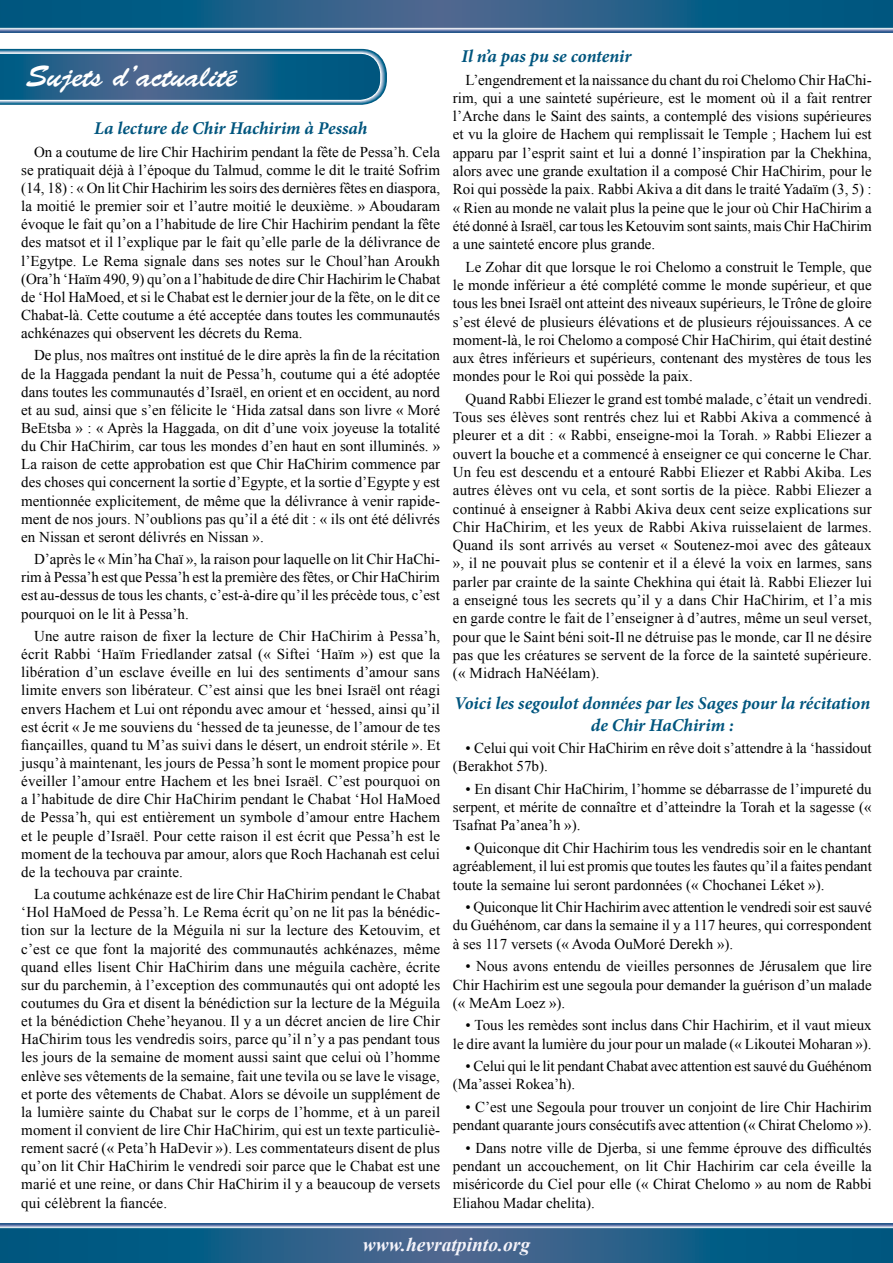
<style>
.page{position:relative;width:893px;height:1263px;background:#fff}
.page>*{position:absolute;margin:0;border:0;box-sizing:border-box;transform-origin:0 0}
.t1{font:30px "Brush Script Std";color:#fff}
.t2{font:italic 700 19.5px "Times New Roman";color:#f4f3fa}
.t3{font:italic 700 18px/21.9px "Minion Pro";color:#00557e;text-align:center}
.t4{font:15px/18.1px "Times New Roman";color:#000;text-align:justify}
</style>
<div class="page">
<svg style="left:0;top:0;width:893px;height:33px;background:#2b668e"></svg>
<svg style="left:0;top:1223px;width:893px;height:40px;background:#29658d"></svg>
<svg style="left:0;top:49px;width:387px;height:56px;background:#356e93"></svg>
<h1 class="t1" style="left:26px;top:59px;width:212px">Sujets d’actualité</h1>
<p class="t3" style="left:94px;top:117px;width:275px">La lecture de Chir Hachirim à Pessah</p>
<p class="t4" style="left:21px;top:142px;width:420px;text-indent:13px">On a coutume de lire Chir Hachirim pendant la fête de Pessa’h. Cela se pratiquait déjà à l’époque du Talmud, comme le dit le traité Sofrim (14, 18) : « On lit Chir Hachirim les soirs des dernières fêtes en diaspora, la moitié le premier soir et l’autre moitié le deuxième. » Aboudaram évoque le fait qu’on a l’habitude de lire Chir Hachirim pendant la fête des matsot et il l’explique par le fait qu’elle parle de la délivrance de l’Egytpe. Le Rema signale dans ses notes sur le Choul’han Aroukh (Ora’h ‘Haïm 490, 9) qu’on a l’habitude de dire Chir Hachirim le Chabat de ‘Hol HaMoed, et si le Chabat est le dernier jour de la fête, on le dit ce Chabat-là. Cette coutume a été acceptée dans toutes les communautés achkénazes qui observent les décrets du Rema.</p>
<p class="t4" style="left:21px;top:346px;width:420px;text-indent:13px">De plus, nos maîtres ont institué de le dire après la fin de la récitation de la Haggada pendant la nuit de Pessa’h, coutume qui a été adoptée dans toutes les communautés d’Israël, en orient et en occident, au nord et au sud, ainsi que s’en félicite le ‘Hida zatsal dans son livre « Moré BeEtsba » : « Après la Haggada, on dit d’une voix joyeuse la totalité du Chir HaChirim, car tous les mondes d’en haut en sont illuminés. » La raison de cette approbation est que Chir HaChirim commence par des choses qui concernent la sortie d’Egypte, et la sortie d’Egypte y est mentionnée explicitement, de même que la délivrance à venir rapide&shy;ment de nos jours. N’oublions pas qu’il a été dit : « ils ont été délivrés en Nissan et seront délivrés en Nissan ».</p>
<p class="t4" style="left:21px;top:550px;width:420px;text-indent:13px">D’après le « Min’ha Chaï », la raison pour laquelle on lit Chir HaChi&shy;rim à Pessa’h est que Pessa’h est la première des fêtes, or Chir HaChirim est au-dessus de tous les chants, c’est-à-dire qu’il les précède tous, c’est pourquoi on le lit à Pessa’h.</p>
<p class="t4" style="left:21px;top:627px;width:420px;text-indent:13px">Une autre raison de fixer la lecture de Chir HaChirim à Pessa’h, écrit Rabbi ‘Haïm Friedlander zatsal (« Siftei ‘Haïm ») est que la libération d’un esclave éveille en lui des sentiments d’amour sans limite envers son libérateur. C’est ainsi que les bnei Israël ont réagi envers Hachem et Lui ont répondu avec amour et ‘hessed, ainsi qu’il est écrit « Je me souviens du ‘hessed de ta jeunesse, de l’amour de tes fiançailles, quand tu M’as suivi dans le désert, un endroit stérile ». Et jusqu’à maintenant, les jours de Pessa’h sont le moment propice pour éveiller l’amour entre Hachem et les bnei Israël. C’est pourquoi on a l’habitude de dire Chir HaChirim pendant le Chabat ‘Hol HaMoed de Pessa’h, qui est entièrement un symbole d’amour entre Hachem et le peuple d’Israël. Pour cette raison il est écrit que Pessa’h est le moment de la techouva par amour, alors que Roch Hachanah est celui de la techouva par crainte.</p>
<p class="t4" style="left:21px;top:885px;width:420px;text-indent:13px">La coutume achkénaze est de lire Chir HaChirim pendant le Chabat ‘Hol HaMoed de Pessa’h. Le Rema écrit qu’on ne lit pas la bénédic&shy;tion sur la lecture de la Méguila ni sur la lecture des Ketouvim, et c’est ce que font la majorité des communautés achkénazes, même quand elles lisent Chir HaChirim dans une méguila cachère, écrite sur du parchemin, à l’exception des communautés qui ont adopté les coutumes du Gra et disent la bénédiction sur la lecture de la Méguila et la bénédiction Chehe’heyanou. Il y a un décret ancien de lire Chir HaChirim tous les vendredis soirs, parce qu’il n’y a pas pendant tous les jours de la semaine de moment aussi saint que celui où l’homme enlève ses vêtements de la semaine, fait une tevila ou se lave le visage, et porte des vêtements de Chabat. Alors se dévoile un supplément de la lumière sainte du Chabat sur le corps de l’homme, et à un pareil moment il convient de lire Chir HaChirim, qui est un texte particuliè&shy;rement sacré (« Peta’h HaDevir »). Les commentateurs disent de plus qu’on lit Chir HaChirim le vendredi soir parce que le Chabat est une marié et une reine, or dans Chir HaChirim il y a beaucoup de versets qui célèbrent la fiancée.</p>
<p class="t3" style="left:461px;top:45px;width:172px">Il n’a pas pu se contenir</p>
<p class="t4" style="left:453px;top:70px;width:420px;text-indent:13px">L’engendrement et la naissance du chant du roi Chelomo Chir HaChi&shy;rim, qui a une sainteté supérieure, est le moment où il a fait rentrer l’Arche dans le Saint des saints, a contemplé des visions supérieures et vu la gloire de Hachem qui remplissait le Temple ; Hachem lui est apparu par l’esprit saint et lui a donné l’inspiration par la Chekhina, alors avec une grande exultation il a composé Chir HaChirim, pour le Roi qui possède la paix. Rabbi Akiva a dit dans le traité Yadaïm (3, 5) : « Rien au monde ne valait plus la peine que le jour où Chir HaChirim a été donné à Israël, car tous les Ketouvim sont saints, mais Chir HaChirim a une sainteté encore plus grande.</p>
<p class="t4" style="left:453px;top:257px;width:421px;text-indent:13px">Le Zohar dit que lorsque le roi Chelomo a construit le Temple, que le monde inférieur a été complété comme le monde supérieur, et que tous les bnei Israël ont atteint des niveaux supérieurs, le Trône de gloire s’est élevé de plusieurs élévations et de plusieurs réjouissances. A ce moment-là, le roi Chelomo a composé Chir HaChirim, qui était destiné aux êtres inférieurs et supérieurs, contenant des mystères de tous les mondes pour le Roi qui possède la paix.</p>
<p class="t4" style="left:453px;top:389px;width:420px;text-indent:13px">Quand Rabbi Eliezer le grand est tombé malade, c’était un vendredi.<br>Tous ses élèves sont rentrés chez lui et Rabbi Akiva a commencé à pleurer et a dit : « Rabbi, enseigne-moi la Torah. » Rabbi Eliezer a ouvert la bouche et a commencé à enseigner ce qui concerne le Char.<br>Un feu est descendu et a entouré Rabbi Eliezer et Rabbi Akiba. Les autres élèves ont vu cela, et sont sortis de la pièce. Rabbi Eliezer a continué à enseigner à Rabbi Akiva deux cent seize explications sur Chir HaChirim, et les yeux de Rabbi Akiva ruisselaient de larmes.<br>Quand ils sont arrivés au verset « Soutenez-moi avec des gâteaux », il ne pouvait plus se contenir et il a élevé la voix en larmes, sans parler par crainte de la sainte Chekhina qui était là. Rabbi Eliezer lui a enseigné tous les secrets qu’il y a dans Chir HaChirim, et l’a mis en garde contre le fait de l’enseigner à d’autres, même un seul verset, pour que le Saint béni soit-Il ne détruise pas le monde, car Il ne désire pas que les créatures se servent de la force de la sainteté supérieure. (« Midrach HaNéélam).</p>
<p class="t3" style="left:454px;top:692px;width:417px">Voici les segoulot données par les Sages pour la récitation de Chir HaChirim :</p>
<p class="t4" style="left:453px;top:739px;width:420px;text-indent:13px">• Celui qui voit Chir HaChirim en rêve doit s’attendre à la ‘hassidout (Berakhot 57b).</p>
<p class="t4" style="left:453px;top:779px;width:420px;text-indent:13px">• En disant Chir HaChirim, l’homme se débarrasse de l’impureté du serpent, et mérite de connaître et d’atteindre la Torah et la sagesse (« Tsafnat Pa’anea’h »).</p>
<p class="t4" style="left:453px;top:839px;width:420px;text-indent:13px">• Quiconque dit Chir Hachirim tous les vendredis soir en le chantant agréablement, il lui est promis que toutes les fautes qu’il a faites pendant toute la semaine lui seront pardonnées (« Chochanei Léket »).</p>
<p class="t4" style="left:453px;top:898px;width:420px;text-indent:13px">• Quiconque lit Chir Hachirim avec attention le vendredi soir est sauvé du Guéhénom, car dans la semaine il y a 117 heures, qui correspondent à ses 117 versets (« Avoda OuMoré Derekh »).</p>
<p class="t4" style="left:453px;top:957px;width:420px;text-indent:13px">• Nous avons entendu de vieilles personnes de Jérusalem que lire Chir Hachirim est une segoula pour demander la guérison d’un malade (« MeAm Loez »).</p>
<p class="t4" style="left:453px;top:1016px;width:420px;text-align:right">• Tous les remèdes sont inclus dans Chir Hachirim, et il vaut mieux le dire avant la lumière du jour pour un malade (« Likoutei Moharan »).</p>
<p class="t4" style="left:453px;top:1057px;width:420px;text-indent:13px">• Celui qui le lit pendant Chabat avec attention est sauvé du Guéhénom (Ma’assei Rokea’h).</p>
<p class="t4" style="left:453px;top:1097px;width:420px;text-align:right">• C’est une Segoula pour trouver un conjoint de lire Chir Hachirim pendant quarante jours consécutifs avec attention (« Chirat Chelomo »).</p>
<p class="t4" style="left:453px;top:1138px;width:421px;text-indent:13px">• Dans notre ville de Djerba, si une femme éprouve des difficultés pendant un accouchement, on lit Chir Hachirim car cela éveille la miséricorde du Ciel pour elle (« Chirat Chelomo » au nom de Rabbi Eliahou Madar chelita).</p>
<h2 class="t2" style="left:363px;top:1231px;width:169px">www.hevratpinto.org</h2>
</div>
